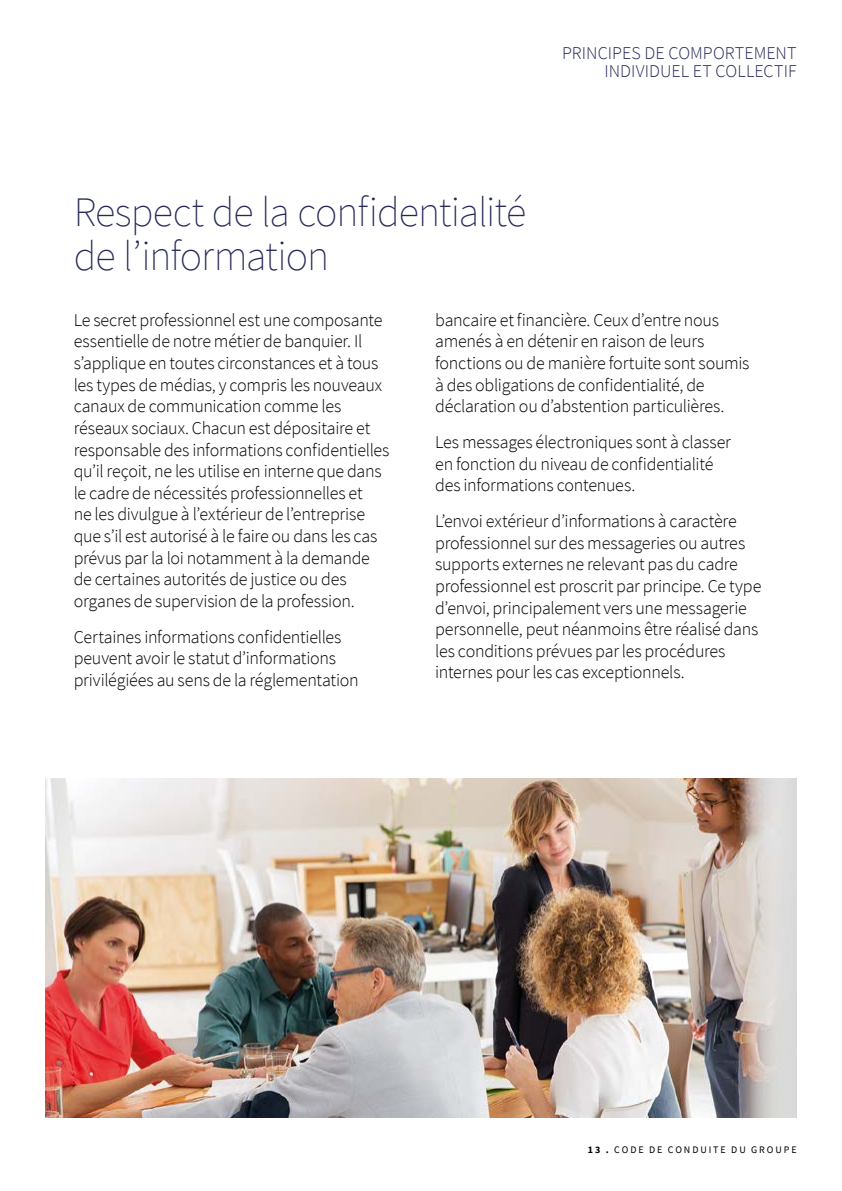
<style>
.page{position:relative;width:842px;height:1191px;background:#fff}
.page>*{position:absolute;margin:0;border:0;box-sizing:border-box;transform-origin:0 0}
.t1{font:200 42px/44px "Source Sans Pro";letter-spacing:-.025em;color:#262957}
.t2{font:300 18px/21.6px "Source Sans Pro";letter-spacing:-.015em;color:#000}
.t3{font:300 18px/18px "Source Sans Pro";letter-spacing:.005em;color:#262957;text-align:right}
.t4{font:10px "Source Sans Pro";letter-spacing:.19em;color:#000}
.s1{font-weight:700}
</style>
<div class="page">
<img style="left:45px;top:778px;width:752px;height:339px">
<p class="t3" style="left:562px;top:44px;width:236px">PRINCIPES DE COMPORTEMENT<br>INDIVIDUEL ET COLLECTIF</p>
<h1 class="t1" style="left:74px;top:191px;width:454px">Respect de la confidentialité de l’information</h1>
<p class="t2" style="left:74px;top:309px;width:317px">Le secret professionnel est une composante essentielle de notre métier de banquier. Il s’applique en toutes circonstances et à tous les types de médias, y compris les nouveaux canaux de communication comme les réseaux sociaux. Chacun est dépositaire et responsable des informations confidentielles qu’il reçoit, ne les utilise en interne que dans le cadre de nécessités professionnelles et<br>ne les divulgue à l’extérieur de l’entreprise que s’il est autorisé à le faire ou dans les cas prévus par la loi notamment à la demande de certaines autorités de justice ou des organes de supervision de la profession.</p>
<p class="t2" style="left:74px;top:626px;width:287px">Certaines informations confidentielles peuvent avoir le statut d’informations privilégiées au sens de la réglementation</p>
<p class="t2" style="left:435px;top:309px;width:316px">bancaire et financière. Ceux d’entre nous amenés à en détenir en raison de leurs fonctions ou de manière fortuite sont soumis à des obligations de confidentialité, de déclaration ou d’abstention particulières.</p>
<p class="t2" style="left:435px;top:431px;width:297px">Les messages électroniques sont à classer en fonction du niveau de confidentialité des informations contenues.</p>
<p class="t2" style="left:435px;top:510px;width:328px">L’envoi extérieur d’informations à caractère professionnel sur des messageries ou autres supports externes ne relevant pas du cadre professionnel est proscrit par principe. Ce type d’envoi, principalement vers une messagerie personnelle, peut néanmoins être réalisé dans les conditions prévues par les procédures internes pour les cas exceptionnels.</p>
<p class="t4" style="left:588px;top:1143px;width:210px"><span class="s1">13 .</span> CODE DE CONDUITE DU GROUPE</p>
</div>
